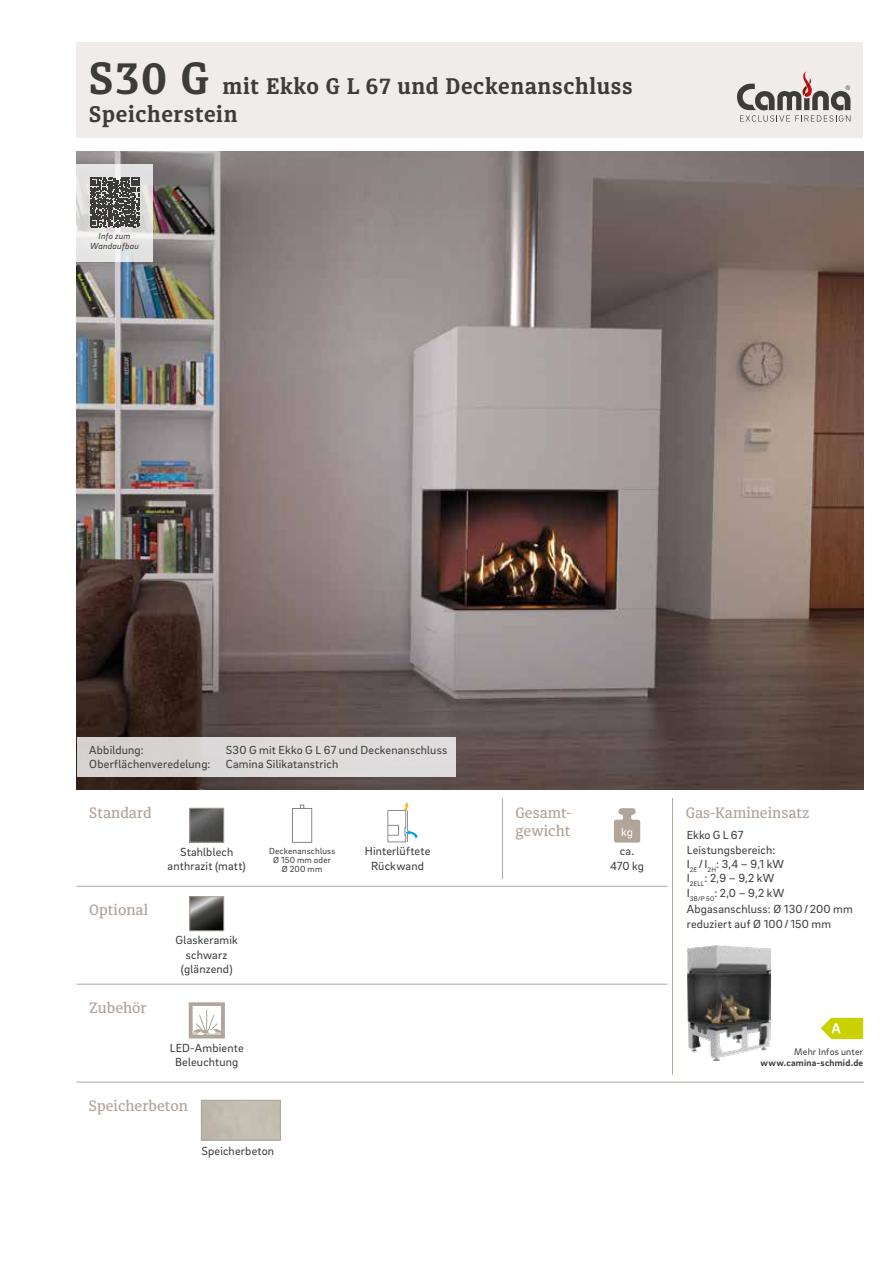
<style>
.page{position:relative;width:893px;height:1263px;background:#fff}
.page>*{position:absolute;margin:0;border:0;box-sizing:border-box;transform-origin:0 0}
.t1{font:700 22.5px "Diaria Pro";letter-spacing:.03em;color:#3c3c3b}
.t2{font:500 15px "Diaria Pro";color:#b2a499}
.t3{font:12px/14.4px "Brix Sans";letter-spacing:.015em;color:#3c3c3b}
.t4{font:12px/14.4px "Brix Sans";letter-spacing:.015em;color:#3b3b3a;text-align:center}
.t5{font:12px "Brix Sans";color:#fff}
.t6{font:700 9.75px "Brix Sans";letter-spacing:.02em;color:#3c3c3b}
.t7{font:9.75px "Brix Sans";letter-spacing:.02em;color:#3c3c3b}
.t8{font:9px/9px "Brix Sans";letter-spacing:.025em;color:#3b3b3a;text-align:center}
.t9{font:italic 9px/10.8px "Brix Sans";letter-spacing:.025em;color:#3c3c3b;text-align:center}
.s1{font-size:45px}
</style>
<div class="page">
<div style="left:77px;top:43px;width:786px;height:95px;background:#efecea"></div>
<svg style="left:737px;top:71px;width:113px;height:51px"></svg>
<hr style="left:672px;top:798px;width:1px;height:277px;background:#b2a499">
<svg style="left:614px;top:808px;width:26px;height:35px"></svg>
<hr style="left:77px;top:1082px;width:787px;height:1px;background:#b2a499">
<hr style="left:77px;top:886px;width:590px;height:1px;background:#b2a499">
<hr style="left:77px;top:984px;width:590px;height:1px;background:#b2a499">
<div style="left:201px;top:1100px;width:80px;height:40px;border:1px solid #b2a499"></div>
<hr style="left:502px;top:798px;width:1px;height:81px;background:#b2a499">
<img style="left:77px;top:152px;width:786px;height:638px">
<div style="left:77px;top:737px;width:379px;height:40px;background:#dddad9"></div>
<svg style="left:821px;top:1018px;width:42px;height:21px"></svg>
<svg style="left:189px;top:1002px;width:36px;height:36px"></svg>
<img style="left:192px;top:810px;width:30px;height:30px">
<div style="left:190px;top:808px;width:34px;height:34px;border:1px solid #b1a498"></div>
<img style="left:192px;top:898px;width:30px;height:31px">
<div style="left:190px;top:896px;width:34px;height:35px;border:1px solid #b1a498"></div>
<img style="left:687px;top:945px;width:83px;height:116px">
<svg style="left:292px;top:805px;width:20px;height:38px"></svg>
<svg style="left:388px;top:802px;width:29px;height:40px"></svg>
<svg style="left:77px;top:164px;width:76px;height:98px;fill:#e4e3e2"></svg>
<svg style="left:90px;top:177px;width:50px;height:50px"></svg>
<h1 class="t1" style="left:89px;top:73px;width:545px"><span class="s1">S30 G</span> mit Ekko G L 67 und Deckenanschluss</h1>
<h1 class="t1" style="left:89px;top:100px;width:150px">Speicherstein</h1>
<p class="t9" style="left:90px;top:230px;width:51px">Info zum<br>Wandaufbau</p>
<p class="t3" style="left:89px;top:742px;width:56px">Abbildung:</p>
<p class="t3" style="left:226px;top:742px;width:223px">S30 G mit Ekko G L 67 und Deckenanschluss</p>
<p class="t3" style="left:89px;top:756px;width:123px">Oberflächenveredelung:</p>
<p class="t3" style="left:226px;top:756px;width:114px">Camina Silikatanstrich</p>
<p class="t2" style="left:89px;top:803px;width:64px">Standard</p>
<p class="t2" style="left:89px;top:900px;width:60px">Optional</p>
<p class="t2" style="left:89px;top:998px;width:59px">Zubehör</p>
<p class="t4" style="left:168px;top:844px;width:80px">Stahlblech anthrazit (matt)</p>
<p class="t4" style="left:176px;top:932px;width:64px">Glaskeramik schwarz (glänzend)</p>
<p class="t4" style="left:170px;top:1040px;width:75px">LED-Ambiente<br>Beleuchtung</p>
<p class="t2" style="left:89px;top:1097px;width:100px">Speicherbeton</p>
<p class="t8" style="left:269px;top:846px;width:68px">Deckenanschluss<br>Ø 150 mm oder<br>Ø 200 mm</p>
<p class="t4" style="left:365px;top:844px;width:67px">Hinterlüftete<br>Rückwand</p>
<p class="t3" style="left:201px;top:1144px;width:74px">Speicherbeton</p>
<p class="t2" style="left:516px;top:803px;width:57px">Gesamt-</p>
<p class="t2" style="left:686px;top:803px;width:125px">Gas-Kamineinsatz</p>
<p class="t2" style="left:516px;top:821px;width:56px">gewicht</p>
<p class="t5" style="left:621px;top:824px;width:13px">kg</p>
<p class="t3" style="left:687px;top:827px;width:99px">Ekko G L 67<br>Leistungsbereich:<br>I<sub>2E</sub> /I<sub>2H</sub>: 3,4 – 9,1 kW<br>I<sub>2ELL</sub>: 2,9 – 9,2 kW<br>I<sub>3B/P</sub> <sub>50</sub>: 2,0 – 9,2 kW</p>
<p class="t3" style="left:687px;top:901px;width:168px">Abgasanschluss: Ø 130/200 mm reduziert auf Ø 100/150 mm</p>
<p class="t3" style="left:610px;top:844px;width:36px;text-align:center">ca.<br>470 kg</p>
<p class="t7" style="left:794px;top:1045px;width:70px">Mehr Infos unter</p>
<p class="t6" style="left:761px;top:1056px;width:104px">www.camina-schmid.de</p>
</div>
